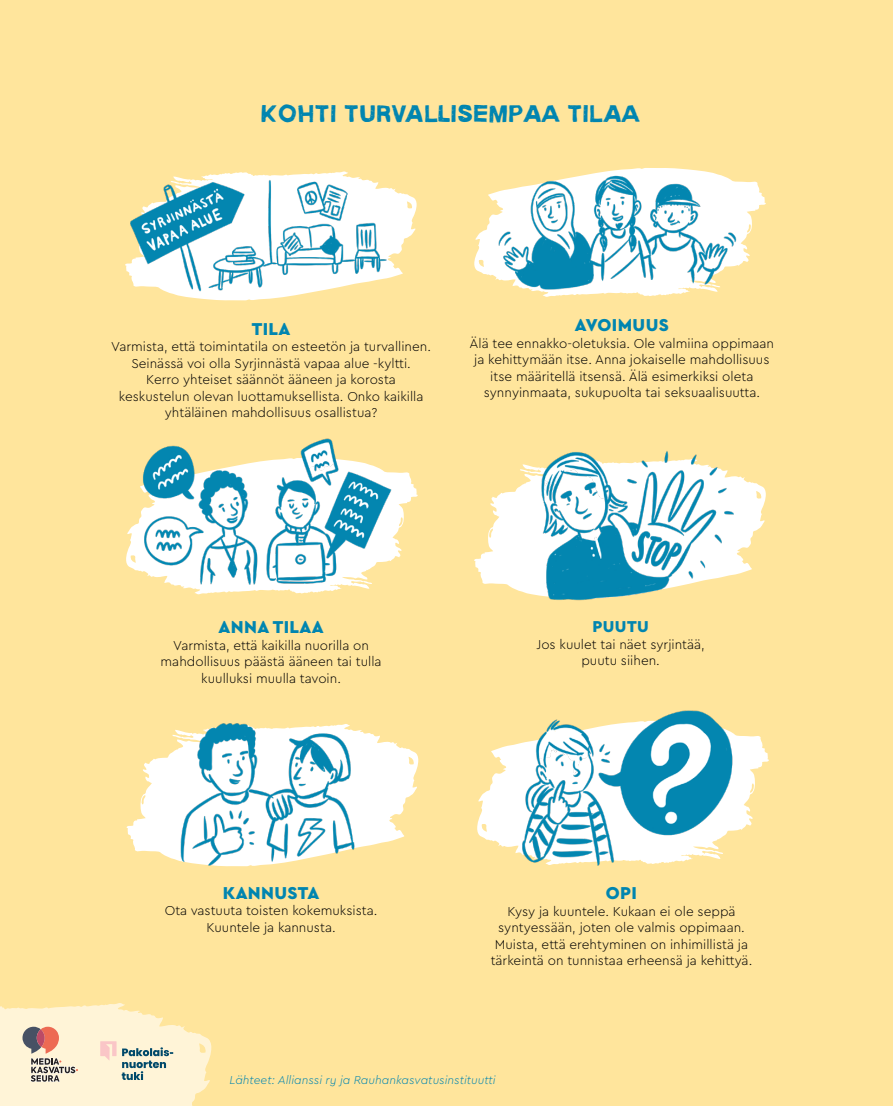
<style>
.page{position:relative;width:893px;height:1106px;background:#ffe59c}
.page>*{position:absolute;margin:0;border:0;box-sizing:border-box;transform-origin:0 0}
.t1{font:24px "MACABRO";color:#0085b0}
.t2{font:900 18px "Cera PRO";letter-spacing:.02em;color:#0085b0}
.t3{font:900 16.5px "Cera PRO";letter-spacing:.02em;color:#0085b0}
.t4{font:300 13.5px/16.5px "Cera PRO";color:#000;text-align:center}
.t5{font:italic 300 12px "Cera PRO";color:#0085b0}
</style>
<div class="page">
<svg style="left:0;top:1002px;width:214px;height:104px;background:#f2e5c5"></svg>
<svg style="left:397px;top:171px;width:22px;height:129px"></svg>
<svg style="left:472px;top:168px;width:294px;height:129px"></svg>
<svg style="left:124px;top:458px;width:141px;height:136px"></svg>
<svg style="left:474px;top:458px;width:294px;height:141px;fill:#ffe59c"></svg>
<img style="left:477px;top:697px;width:324px;height:174px">
<img style="left:477px;top:106px;width:309px;height:185px">
<img style="left:107px;top:153px;width:290px;height:164px">
<img style="left:112px;top:425px;width:150px;height:166px">
<img style="left:494px;top:442px;width:261px;height:178px">
<img style="left:265px;top:425px;width:169px;height:174px">
<img style="left:120px;top:697px;width:295px;height:174px">
<h1 class="t1" style="left:260px;top:98px;width:382px">KOHTI TURVALLISEMPAA TILAA</h1>
<h2 class="t2" style="left:252px;top:317px;width:40px">TILA</h2>
<p class="t4" style="left:111px;top:338px;width:321px">Varmista, että toimintatila on esteetön ja turvallinen.<br>Seinässä voi olla Syrjinnästä vapaa alue -kyltti.<br>Kerro yhteiset säännöt ääneen ja korosta keskustelun olevan luottamuksellista. Onko kaikilla yhtäläinen mahdollisuus osallistua?</p>
<h2 class="t2" style="left:575px;top:313px;width:95px">AVOIMUUS</h2>
<p class="t4" style="left:470px;top:334px;width:306px">Älä tee ennakko-oletuksia. Ole valmiina oppimaan ja kehittymään itse. Anna jokaiselle mahdollisuus itse määritellä itsensä. Älä esimerkiksi oleta synnyinmaata, sukupuolta tai seksuaalisuutta.</p>
<h2 class="t2" style="left:219px;top:615px;width:107px">ANNA TILAA</h2>
<p class="t4" style="left:161px;top:636px;width:223px">Varmista, että kaikilla nuorilla on mahdollisuus päästä ääneen tai tulla kuulluksi muulla tavoin.</p>
<p class="t3" style="left:593px;top:615px;width:58px">PUUTU</p>
<p class="t4" style="left:536px;top:635px;width:170px">Jos kuulet tai näet syrjintää, puutu siihen.</p>
<h2 class="t2" style="left:223px;top:880px;width:98px">KANNUSTA</h2>
<p class="t4" style="left:165px;top:901px;width:214px">Ota vastuuta toisten kokemuksista.<br>Kuuntele ja kannusta.</p>
<h2 class="t2" style="left:606px;top:881px;width:33px">OPI</h2>
<p class="t4" style="left:491px;top:902px;width:263px">Kysy ja kuuntele. Kukaan ei ole seppä syntyessään, joten ole valmis oppimaan.<br>Muista, että erehtyminen on inhimillistä ja tärkeintä on tunnistaa erheensä ja kehittyä.</p>
<p class="t5" style="left:229px;top:1071px;width:268px">Lähteet: Allianssi ry ja Rauhankasvatusinstituutti</p>
</div>
